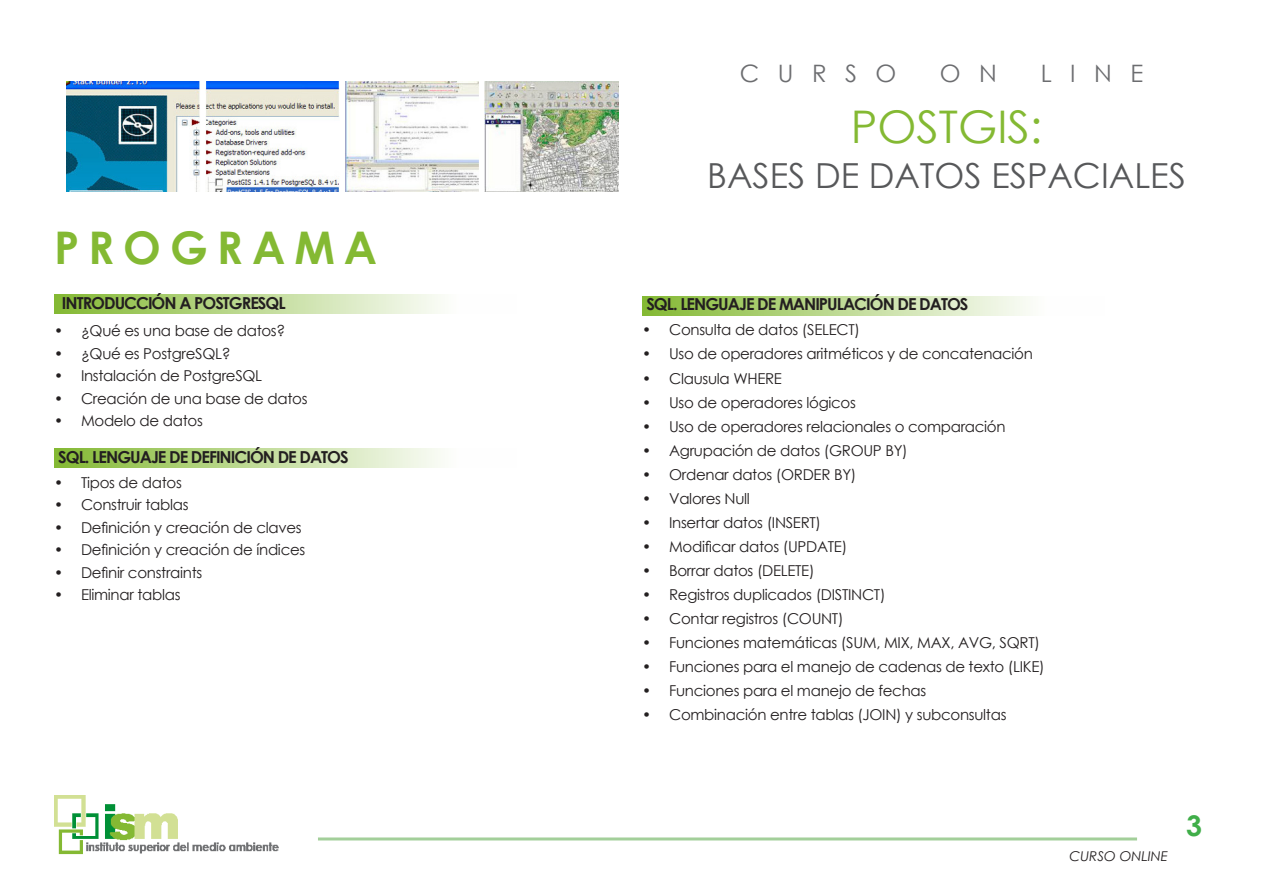
<style>
.page{position:relative;width:1263px;height:893px;background:#fff}
.page>*{position:absolute;margin:0;border:0;box-sizing:border-box;transform-origin:0 0}
.t1{font:45px "Century Gothic";color:#84b933}
.t2{font:700 45px "Century Gothic";letter-spacing:.2em;color:#84b933}
.t3{font:34.5px "Century Gothic";color:#57585a}
.t4{font:700 28.5px "Century Gothic";color:#40ae49}
.t5{font:24px "Century Gothic";letter-spacing:.77em;color:#6c6d70}
.t6{font:700 16.5px "Century Gothic";letter-spacing:-.06em;color:#231f20}
.t7{font:15px "Century Gothic";letter-spacing:-.02em;color:#231f20}
.t8{font:italic 13.5px "Century Gothic";color:#231f20}
</style>
<div class="page">
<img style="left:54px;top:795px;width:225px;height:60px">
<hr style="left:318px;top:837px;width:819px;height:3px;background:#a3cf9a">
<img style="left:67px;top:82px;width:551px;height:109px">
<div style="left:54px;top:294px;width:463px;height:20px;background:linear-gradient(to right,#86ba36,#fff)"></div>
<div style="left:54px;top:448px;width:463px;height:20px;background:linear-gradient(to right,#86ba36,#fff)"></div>
<div style="left:642px;top:296px;width:463px;height:20px;background:linear-gradient(to right,#85ba36,#fff)"></div>
<p class="t2" style="left:54px;top:214px;width:325px">PROGRAMA</p>
<p class="t6" style="left:62px;top:290px;width:225px">INTRODUCCIÓN A POSTGRESQL</p>
<p class="t7" style="left:54px;top:320px;width:233px">• ¿Qué es una base de datos?</p>
<p class="t7" style="left:54px;top:343px;width:178px">• ¿Qué es PostgreSQL?</p>
<p class="t7" style="left:54px;top:365px;width:210px">• Instalación de PostgreSQL</p>
<p class="t7" style="left:54px;top:388px;width:255px">• Creación de una base de datos</p>
<p class="t7" style="left:54px;top:410px;width:150px">• Modelo de datos</p>
<p class="t6" style="left:58px;top:444px;width:292px">SQL. LENGUAJE DE DEFINICIÓN DE DATOS</p>
<p class="t7" style="left:54px;top:472px;width:129px">• Tipos de datos</p>
<p class="t7" style="left:54px;top:494px;width:136px">• Construir tablas</p>
<p class="t7" style="left:54px;top:517px;width:249px">• Definición y creación de claves</p>
<p class="t7" style="left:54px;top:539px;width:253px">• Definición y creación de índices</p>
<p class="t7" style="left:54px;top:562px;width:150px">• Definir constraints</p>
<p class="t7" style="left:54px;top:584px;width:128px">• Eliminar tablas</p>
<h3 class="t5" style="left:740px;top:56px;width:158px">CURSO</h3>
<h3 class="t5" style="left:940px;top:56px;width:59px">O N</h3>
<h3 class="t5" style="left:1041px;top:56px;width:104px">LINE</h3>
<h1 class="t1" style="left:851px;top:96px;width:193px">POSTGIS:</h1>
<h2 class="t3" style="left:707px;top:152px;width:480px">BASES DE DATOS ESPACIALES</h2>
<p class="t6" style="left:646px;top:292px;width:324px">SQL. LENGUAJE DE MANIPULACIÓN DE DATOS</p>
<p class="t7" style="left:642px;top:320px;width:219px">• Consulta de datos (SELECT)</p>
<p class="t7" style="left:642px;top:344px;width:392px">• Uso de operadores aritméticos y de concatenación</p>
<p class="t7" style="left:642px;top:368px;width:141px">• Clausula WHERE</p>
<p class="t7" style="left:642px;top:392px;width:215px">• Uso de operadores lógicos</p>
<p class="t7" style="left:642px;top:416px;width:365px">• Uso de operadores relacionales o comparación</p>
<p class="t7" style="left:642px;top:440px;width:267px">• Agrupación de datos (GROUP BY)</p>
<p class="t7" style="left:642px;top:464px;width:216px">• Ordenar datos (ORDER BY)</p>
<p class="t7" style="left:642px;top:488px;width:109px">• Valores Null</p>
<p class="t7" style="left:642px;top:512px;width:180px">• Insertar datos (INSERT)</p>
<p class="t7" style="left:642px;top:536px;width:207px">• Modificar datos (UPDATE)</p>
<p class="t7" style="left:642px;top:560px;width:174px">• Borrar datos (DELETE)</p>
<p class="t7" style="left:642px;top:584px;width:245px">• Registros duplicados (DISTINCT)</p>
<p class="t7" style="left:642px;top:608px;width:203px">• Contar registros (COUNT)</p>
<p class="t7" style="left:642px;top:632px;width:399px">• Funciones matemáticas (SUM, MIX, MAX, AVG, SQRT)</p>
<p class="t7" style="left:642px;top:656px;width:404px">• Funciones para el manejo de cadenas de texto (LIKE)</p>
<p class="t7" style="left:642px;top:680px;width:286px">• Funciones para el manejo de fechas</p>
<p class="t7" style="left:642px;top:704px;width:366px">• Combinación entre tablas (JOIN) y subconsultas</p>
<p class="t8" style="left:1069px;top:846px;width:100px">CURSO ONLINE</p>
<h3 class="t4" style="left:1186px;top:804px;width:17px">3</h3>
</div>
